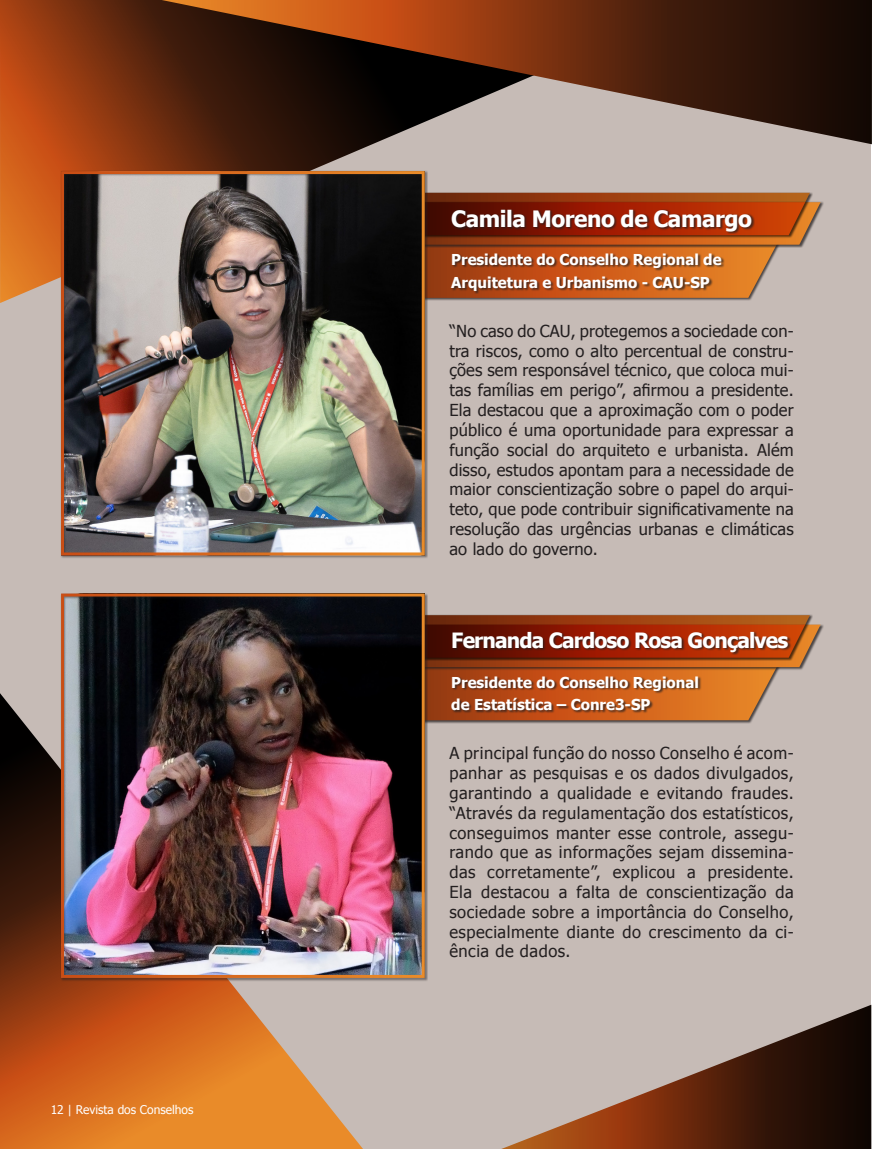
<style>
.page{position:relative;width:872px;height:1149px;background:#fff}
.page>*{position:absolute;margin:0;border:0;box-sizing:border-box;transform-origin:0 0}
.Revista_2{font:700 22.5px "Tahoma";letter-spacing:-.02em;color:#fff}
.Revista_2-2{font:700 21px "Tahoma";letter-spacing:-.04em;color:#fff}
.t1{font:16.5px/19.8px "Tahoma";letter-spacing:.02em;color:#231f20;text-align:justify}
.Revista_2-3{font:700 15px/22.5px "Tahoma";color:#fff}
.t2{font:12px "Tahoma";color:#fff}
</style>
<div class="page">
<div style="left:0;top:0;width:871px;height:1148px;background:#c6bbb6"></div>
<svg style="left:0;top:0;width:373px;height:303px"></svg>
<svg style="left:162px;top:0;width:710px;height:144px"></svg>
<svg style="left:0;top:693px;width:363px;height:455px"></svg>
<svg style="left:504px;top:1005px;width:367px;height:143px"></svg>
<div style="left:416px;top:233px;width:369px;height:68px;background:#231f20;opacity:.75"></div>
<div style="left:412px;top:192px;width:401px;height:47px;background:#b19385"></div>
<svg style="left:428px;top:193px;width:392px;height:105px"></svg>
<div style="left:452px;top:209px;width:303px;height:25px;background:#231f20;opacity:.75"></div>
<div style="left:451px;top:253px;width:273px;height:41px;background:#231f20;opacity:.75"></div>
<div style="left:61px;top:170px;width:367px;height:388px;background:#231f20;opacity:.5"></div>
<div style="left:416px;top:655px;width:369px;height:68px;background:#231f20;opacity:.75"></div>
<div style="left:412px;top:614px;width:401px;height:47px;background:#b8aea9"></div>
<svg style="left:428px;top:615px;width:392px;height:105px"></svg>
<div style="left:452px;top:631px;width:339px;height:24px;background:#231f20;opacity:.75"></div>
<div style="left:451px;top:676px;width:250px;height:37px;background:#231f20;opacity:.75"></div>
<div style="left:61px;top:592px;width:367px;height:388px;background:#231f20;opacity:.5"></div>
<p class="t2" style="left:51px;top:1101px;width:144px">12 | Revista dos Conselhos</p>
<p class="Revista_2" style="left:451px;top:202px;width:302px">Camila Moreno de Camargo</p>
<p class="Revista_2-3" style="left:451px;top:247px;width:272px">Presidente do Conselho Regional de<br>Arquitetura e Urbanismo - CAU-SP</p>
<p class="t1" style="left:449px;top:320px;width:346px">“No caso do CAU, protegemos a sociedade con&shy;tra riscos, como o alto percentual de constru&shy;ções sem responsável técnico, que coloca mui&shy;tas famílias em perigo”, afirmou a presidente.<br>Ela destacou que a aproximação com o poder público é uma oportunidade para expressar a função social do arquiteto e urbanista. Além disso, estudos apontam para a necessidade de maior conscientização sobre o papel do arqui&shy;teto, que pode contribuir significativamente na resolução das urgências urbanas e climáticas ao lado do governo.</p>
<p class="Revista_2-2" style="left:451px;top:625px;width:339px">Fernanda Cardoso Rosa Gonçalves</p>
<p class="Revista_2-3" style="left:451px;top:670px;width:249px">Presidente do Conselho Regional</p>
<p class="Revista_2-3" style="left:451px;top:692px;width:201px">de Estatística – Conre3-SP</p>
<p class="t1" style="left:449px;top:742px;width:346px">A principal função do nosso Conselho é acom&shy;panhar as pesquisas e os dados divulgados, garantindo a qualidade e evitando fraudes. “Através da regulamentação dos estatísticos, conseguimos manter esse controle, assegu&shy;rando que as informações sejam dissemina&shy;das corretamente”, explicou a presidente.<br>Ela destacou a falta de conscientização da sociedade sobre a importância do Conselho, especialmente diante do crescimento da ci&shy;ência de dados.</p>
</div>
